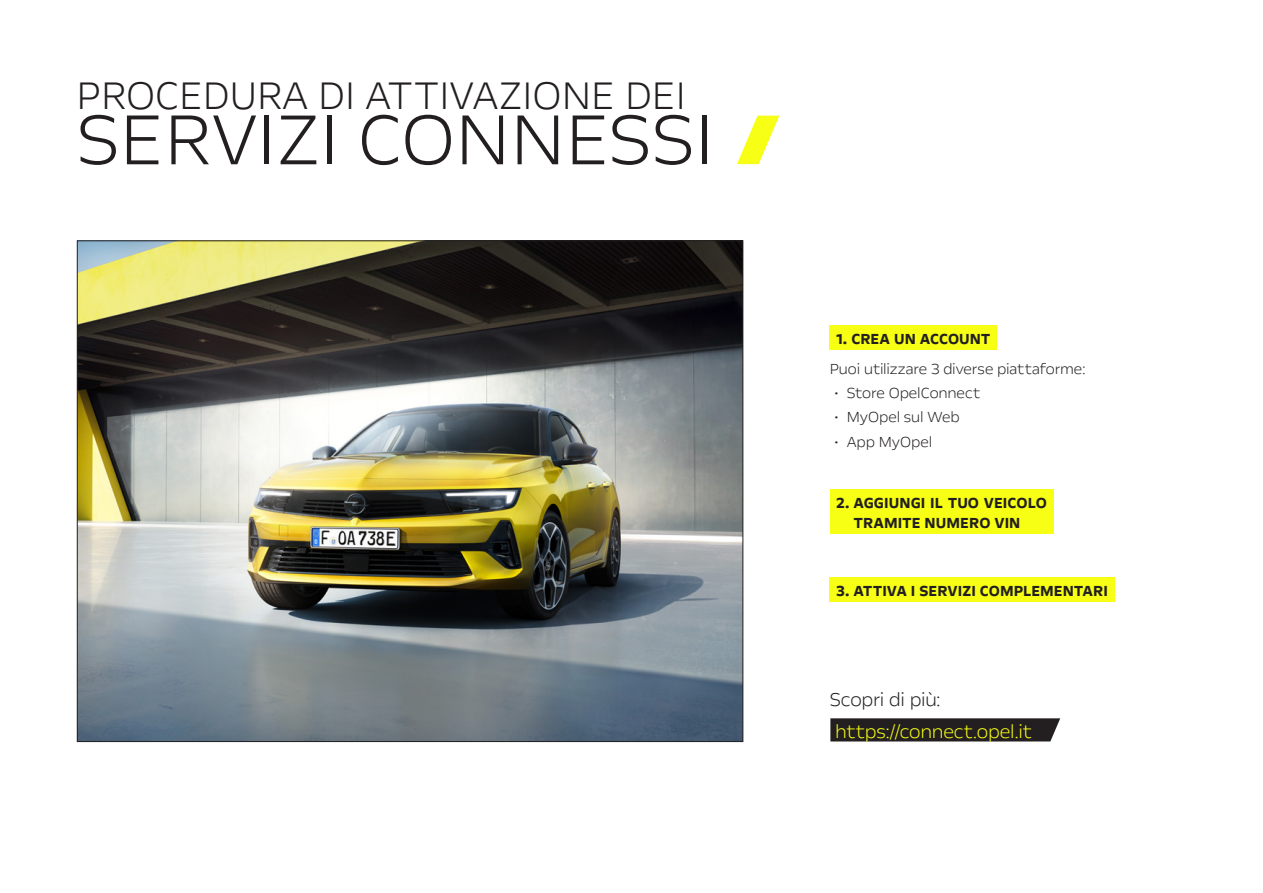
<style>
.page{position:relative;width:1263px;height:893px;background:#fff}
.page>*{position:absolute;margin:0;border:0;box-sizing:border-box;transform-origin:0 0}
.t1{font:300 81px "Opel Next";color:#231f20}
.t2{font:300 43.5px "Opel Next";color:#231f20}
.t3{font:300 21px "Opel Next";letter-spacing:-.01em;color:#f7ff14}
.t4{font:300 21px "Opel Next";letter-spacing:-.015em;color:#231f20}
.Menu_Chiffres_bloc_j{font:700 16.5px/19.8px "Opel Next";letter-spacing:.005em;color:#231f20;text-align:center}
.Menu_Chiffre_Bloc_ja{font:300 16.5px "Opel Next";letter-spacing:-.005em;color:#231f20}
</style>
<div class="page">
<img style="left:79px;top:243px;width:662px;height:497px">
<svg style="left:737px;top:116px;width:42px;height:48px"></svg>
<div style="left:830px;top:325px;width:167px;height:25px;background:#f7ff14"></div>
<div style="left:830px;top:489px;width:223px;height:45px;background:#f7ff14"></div>
<div style="left:830px;top:577px;width:285px;height:25px;background:#f7ff14"></div>
<div style="left:830px;top:718px;width:230px;height:23px;background:#231f20"></div>
<p class="t2" style="left:77px;top:68px;width:611px">PROCEDURA DI ATTIVAZIONE DEI</p>
<p class="t1" style="left:77px;top:89px;width:638px">SERVIZI CONNESSI</p>
<p class="Menu_Chiffres_bloc_j" style="left:836px;top:329px;width:156px">1. CREA UN ACCOUNT</p>
<p class="Menu_Chiffre_Bloc_ja" style="left:830px;top:359px;width:257px">Puoi utilizzare 3 diverse piattaforme:</p>
<p class="Menu_Chiffre_Bloc_ja" style="left:834px;top:383px;width:148px">• Store OpelConnect</p>
<p class="Menu_Chiffre_Bloc_ja" style="left:834px;top:407px;width:127px">• MyOpel sul Web</p>
<p class="Menu_Chiffre_Bloc_ja" style="left:834px;top:431px;width:100px">• App MyOpel</p>
<p class="Menu_Chiffres_bloc_j" style="left:836px;top:493px;width:212px">2. AGGIUNGI IL TUO VEICOLO<br>TRAMITE NUMERO VIN</p>
<p class="Menu_Chiffres_bloc_j" style="left:836px;top:581px;width:273px">3. ATTIVA I SERVIZI COMPLEMENTARI</p>
<p class="t4" style="left:830px;top:687px;width:112px">Scopri di più:</p>
<p class="t3" style="left:835px;top:718px;width:198px">https://connect.opel.it</p>
</div>
